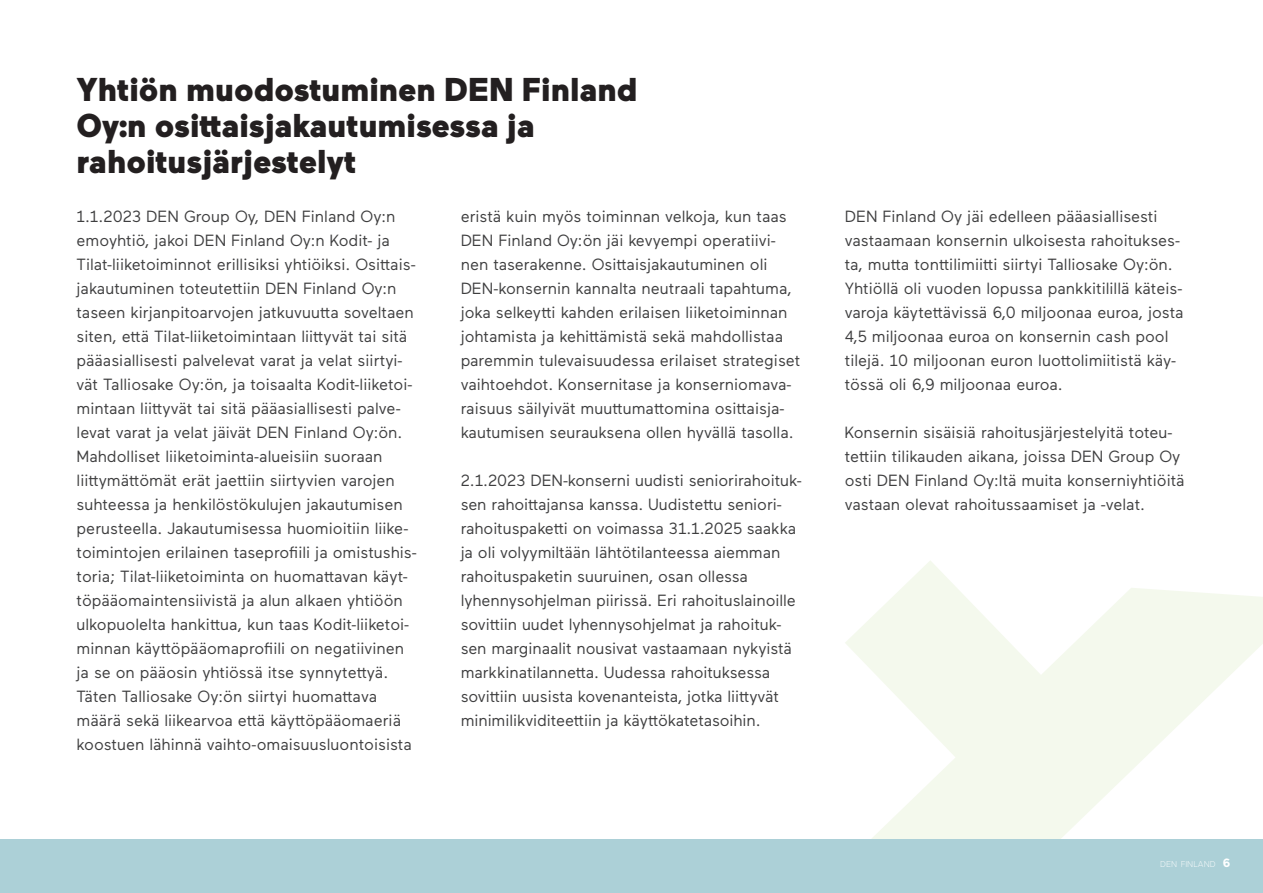
<style>
.page{position:relative;width:1263px;height:893px;background:#fff}
.page>*{position:absolute;margin:0;border:0;box-sizing:border-box;transform-origin:0 0}
.Otsikko{font:900 33px/36px "Maax";color:#231f20}
.Leipis{font:16.2px/24px "Maax";color:#3e3e3f}
.t1{font:300 8.4px "Maax";color:#fff}
.s1{font-weight:700;font-size:12px}
</style>
<div class="page">
<svg style="left:845px;top:561px;width:418px;height:278px;fill:#f4f9ed"></svg>
<div style="left:0;top:839px;width:1263px;height:54px;background:#acd0d7"></div>
<p class="Otsikko" style="left:77px;top:70px;width:563px">Yhtiön muodostuminen DEN Finland<br>Oy:n osittaisjakautumisessa ja rahoitusjärjestelyt</p>
<p class="Leipis" style="left:461px;top:203px;width:341px">eristä kuin myös toiminnan velkoja, kun taas DEN Finland Oy:ön jäi kevyempi operatiivi&shy;nen taserakenne. Osittaisjakautuminen oli DEN-konsernin kannalta neutraali tapahtuma, joka selkeytti kahden erilaisen liiketoiminnan johtamista ja kehittämistä sekä mahdollistaa paremmin tulevaisuudessa erilaiset strategiset vaihtoehdot. Konsernitase ja konserniomava&shy;raisuus säilyivät muuttumattomina osittaisja&shy;kautumisen seurauksena ollen hyvällä tasolla.</p>
<p class="Leipis" style="left:461px;top:467px;width:343px">2.1.2023 DEN-konserni uudisti seniorirahoituk&shy;sen rahoittajansa kanssa. Uudistettu seniori&shy;rahoituspaketti on voimassa 31.1.2025 saakka ja oli volyymiltään lähtötilanteessa aiemman rahoituspaketin suuruinen, osan ollessa lyhennysohjelman piirissä. Eri rahoituslainoille sovittiin uudet lyhennysohjelmat ja rahoituk&shy;sen marginaalit nousivat vastaamaan nykyistä markkinatilannetta. Uudessa rahoituksessa sovittiin uusista kovenanteista, jotka liittyvät minimilikviditeettiin ja käyttökatetasoihin.</p>
<p class="Leipis" style="left:77px;top:203px;width:342px">1.1.2023 DEN Group Oy, DEN Finland Oy:n emoyhtiö, jakoi DEN Finland Oy:n Kodit- ja Tilat-liiketoiminnot erillisiksi yhtiöiksi. Osittais&shy;jakautuminen toteutettiin DEN Finland Oy:n taseen kirjanpitoarvojen jatkuvuutta soveltaen siten, että Tilat-liiketoimintaan liittyvät tai sitä pääasiallisesti palvelevat varat ja velat siirtyi&shy;vät Talliosake Oy:ön, ja toisaalta Kodit-liiketoi&shy;mintaan liittyvät tai sitä pääasiallisesti palve&shy;levat varat ja velat jäivät DEN Finland Oy:ön.<br>Mahdolliset liiketoiminta-alueisiin suoraan liittymättömät erät jaettiin siirtyvien varojen suhteessa ja henkilöstökulujen jakautumisen perusteella. Jakautumisessa huomioitiin liike&shy;toimintojen erilainen taseprofiili ja omistushis&shy;toria; Tilat-liiketoiminta on huomattavan käyt&shy;töpääomaintensiivistä ja alun alkaen yhtiöön ulkopuolelta hankittua, kun taas Kodit-liiketoi&shy;minnan käyttöpääomaprofiili on negatiivinen ja se on pääosin yhtiössä itse synnytettyä.<br>Täten Talliosake Oy:ön siirtyi huomattava määrä sekä liikearvoa että käyttöpääomaeriä koostuen lähinnä vaihto-omaisuusluontoisista</p>
<p class="Leipis" style="left:845px;top:203px;width:340px">DEN Finland Oy jäi edelleen pääasiallisesti vastaamaan konsernin ulkoisesta rahoitukses&shy;ta, mutta tonttilimiitti siirtyi Talliosake Oy:ön.<br>Yhtiöllä oli vuoden lopussa pankkitilillä käteis&shy;varoja käytettävissä 6,0 miljoonaa euroa, josta 4,5 miljoonaa euroa on konsernin cash pool tilejä. 10 miljoonan euron luottolimiitistä käy&shy;tössä oli 6,9 miljoonaa euroa.</p>
<p class="Leipis" style="left:845px;top:419px;width:341px">Konsernin sisäisiä rahoitusjärjestelyitä toteu&shy;tettiin tilikauden aikana, joissa DEN Group Oy osti DEN Finland Oy:ltä muita konserniyhtiöitä vastaan olevat rahoitussaamiset ja -velat.</p>
<p class="t1" style="left:1160px;top:859px;width:72px">DEN FINLAND <span class="s1">6</span></p>
</div>
